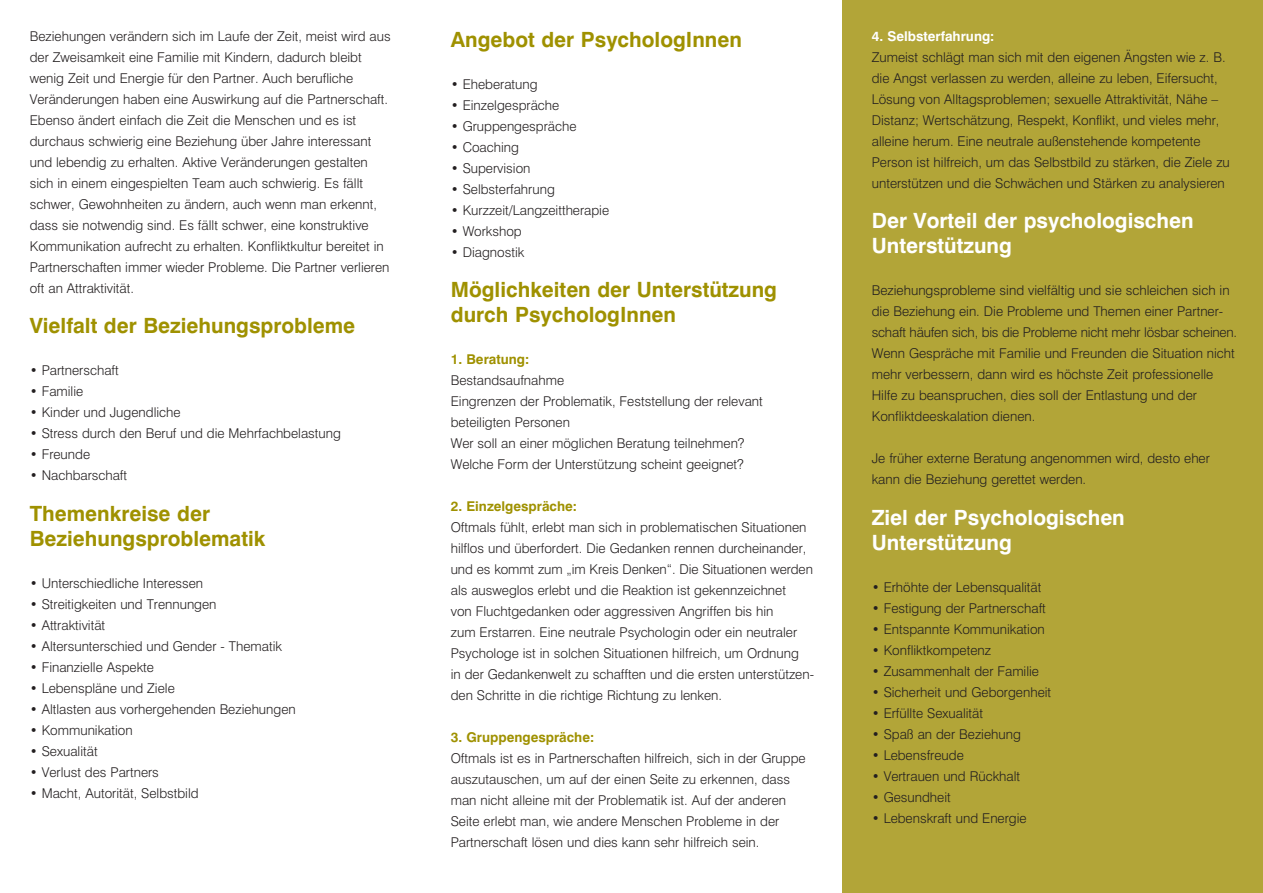
<style>
.page{position:relative;width:1263px;height:893px;background:#fff}
.page>*{position:absolute;margin:0;border:0;box-sizing:border-box;transform-origin:0 0}
.t1{font:700 21px/25.2px "Swiss 721 BT";color:#9f9100}
.t2{font:700 21px/25.2px "Swiss 721 BT";color:#fff}
.t3{font:300 13.5px/21px "Swiss 721 BT";color:#231f20}
.t4{font:700 13.5px "Swiss 721 BT";color:#9f9100}
.t5{font:700 13.5px "Swiss 721 BT";color:#fff}
</style>
<div class="page">
<div style="left:842px;top:0;width:421px;height:893px;background:#b2a538"></div>
<p class="t3" style="left:30px;top:27px;width:362px">Beziehungen verändern sich im Laufe der Zeit, meist wird aus der Zweisamkeit eine Familie mit Kindern, dadurch bleibt wenig Zeit und Energie für den Partner. Auch berufliche Veränderungen haben eine Auswirkung auf die Partnerschaft.<br>Ebenso ändert einfach die Zeit die Menschen und es ist durchaus schwierig eine Beziehung über Jahre interessant und lebendig zu erhalten. Aktive Veränderungen gestalten sich in einem eingespielten Team auch schwierig. Es fällt schwer, Gewohnheiten zu ändern, auch wenn man erkennt, dass sie notwendig sind. Es fällt schwer, eine konstruktive Kommunikation aufrecht zu erhalten. Konfliktkultur bereitet in Partnerschaften immer wieder Probleme. Die Partner verlieren oft an Attraktivität.</p>
<h1 class="t1" style="left:30px;top:315px;width:327px">Vielfalt der Beziehungsprobleme</h1>
<p class="t3" style="left:30px;top:361px;width:91px">• Partnerschaft</p>
<p class="t3" style="left:30px;top:382px;width:55px">• Familie</p>
<p class="t3" style="left:30px;top:403px;width:152px">• Kinder und Jugendliche</p>
<p class="t3" style="left:30px;top:424px;width:313px">• Stress durch den Beruf und die Mehrfachbelastung</p>
<p class="t3" style="left:30px;top:445px;width:62px">• Freunde</p>
<p class="t3" style="left:30px;top:466px;width:99px">• Nachbarschaft</p>
<h1 class="t1" style="left:30px;top:503px;width:237px">Themenkreise der<br>Beziehungsproblematik</h1>
<p class="t3" style="left:30px;top:574px;width:175px">• Unterschiedliche Interessen</p>
<p class="t3" style="left:30px;top:595px;width:188px">• Streitigkeiten und Trennungen</p>
<p class="t3" style="left:30px;top:616px;width:77px">• Attraktivität</p>
<p class="t3" style="left:30px;top:637px;width:254px">• Altersunterschied und Gender - Thematik</p>
<p class="t3" style="left:30px;top:658px;width:126px">• Finanzielle Aspekte</p>
<p class="t3" style="left:30px;top:679px;width:147px">• Lebenspläne und Ziele</p>
<p class="t3" style="left:30px;top:700px;width:267px">• Altlasten aus vorhergehenden Beziehungen</p>
<p class="t3" style="left:30px;top:721px;width:104px">• Kommunikation</p>
<p class="t3" style="left:30px;top:742px;width:69px">• Sexualität</p>
<p class="t3" style="left:30px;top:763px;width:131px">• Verlust des Partners</p>
<p class="t3" style="left:30px;top:784px;width:170px">• Macht, Autorität, Selbstbild</p>
<h1 class="t1" style="left:451px;top:29px;width:293px">Angebot der PsychologInnen</h1>
<p class="t3" style="left:451px;top:75px;width:88px">• Eheberatung</p>
<p class="t3" style="left:451px;top:96px;width:110px">• Einzelgespräche</p>
<p class="t3" style="left:451px;top:117px;width:127px">• Gruppengespräche</p>
<p class="t3" style="left:451px;top:138px;width:70px">• Coaching</p>
<p class="t3" style="left:451px;top:159px;width:81px">• Supervision</p>
<p class="t3" style="left:451px;top:180px;width:106px">• Selbsterfahrung</p>
<p class="t3" style="left:451px;top:201px;width:160px">• Kurzzeit/Langzeittherapie</p>
<p class="t3" style="left:451px;top:222px;width:73px">• Workshop</p>
<p class="t3" style="left:451px;top:243px;width:75px">• Diagnostik</p>
<h1 class="t1" style="left:451px;top:279px;width:328px">Möglichkeiten der Unterstützung durch PsychologInnen</h1>
<p class="t4" style="left:451px;top:355px;width:80px">1. Beratung:</p>
<p class="t3" style="left:451px;top:371px;width:314px">Bestandsaufnahme<br>Eingrenzen der Problematik, Feststellung der relevant beteiligten Personen<br>Wer soll an einer möglichen Beratung teilnehmen?<br>Welche Form der Unterstützung scheint geeignet?</p>
<p class="t4" style="left:451px;top:502px;width:128px">2. Einzelgespräche:</p>
<p class="t3" style="left:451px;top:518px;width:365px">Oftmals fühlt, erlebt man sich in problematischen Situationen hilflos und überfordert. Die Gedanken rennen durcheinander, und es kommt zum „im Kreis Denken“. Die Situationen werden als ausweglos erlebt und die Reaktion ist gekennzeichnet<br>von Fluchtgedanken oder aggressiven Angriffen bis hin<br>zum Erstarren. Eine neutrale Psychologin oder ein neutraler Psychologe ist in solchen Situationen hilfreich, um Ordnung<br>in der Gedankenwelt zu schafften und die ersten unterstützen&shy;den Schritte in die richtige Richtung zu lenken.</p>
<p class="t4" style="left:451px;top:733px;width:145px">3. Gruppengespräche:</p>
<p class="t3" style="left:451px;top:749px;width:356px">Oftmals ist es in Partnerschaften hilfreich, sich in der Gruppe auszutauschen, um auf der einen Seite zu erkennen, dass man nicht alleine mit der Problematik ist. Auf der anderen Seite erlebt man, wie andere Menschen Probleme in der Partnerschaft lösen und dies kann sehr hilfreich sein.</p>
<p class="t5" style="left:872px;top:31px;width:124px">4. Selbsterfahrung:</p>
<p class="t3" style="left:872px;top:48px;width:360px">Zumeist schlägt man sich mit den eigenen Ängsten wie z. B. die Angst verlassen zu werden, alleine zu leben, Eifersucht, Lösung von Alltagsproblemen; sexuelle Attraktivität, Nähe – Distanz; Wertschätzung, Respekt, Konflikt, und vieles mehr, alleine herum. Eine neutrale außenstehende kompetente Person ist hilfreich, um das Selbstbild zu stärken, die Ziele zu unterstützen und die Schwächen und Stärken zu analysieren</p>
<h1 class="t2" style="left:872px;top:210px;width:323px">Der Vorteil der psychologischen<br>Unterstützung</h1>
<p class="t3" style="left:872px;top:281px;width:367px">Beziehungsprobleme sind vielfältig und sie schleichen sich in die Beziehung ein. Die Probleme und Themen einer Partner&shy;schaft häufen sich, bis die Probleme nicht mehr lösbar scheinen.<br>Wenn Gespräche mit Familie und Freunden die Situation nicht mehr verbessern, dann wird es höchste Zeit professionelle Hilfe zu beanspruchen, dies soll der Entlastung und der Konfliktdeeskalation dienen.</p>
<p class="t3" style="left:872px;top:449px;width:340px">Je früher externe Beratung angenommen wird, desto eher kann die Beziehung gerettet werden.</p>
<h1 class="t2" style="left:872px;top:507px;width:255px">Ziel der Psychologischen<br>Unterstützung</h1>
<p class="t3" style="left:872px;top:578px;width:171px">• Erhöhte der Lebensqualität</p>
<p class="t3" style="left:872px;top:599px;width:176px">• Festigung der Partnerschaft</p>
<p class="t3" style="left:872px;top:620px;width:175px">• Entspannte Kommunikation</p>
<p class="t3" style="left:872px;top:641px;width:121px">• Konfliktkompetenz</p>
<p class="t3" style="left:872px;top:662px;width:169px">• Zusammenhalt der Familie</p>
<p class="t3" style="left:872px;top:683px;width:181px">• Sicherheit und Geborgenheit</p>
<p class="t3" style="left:872px;top:704px;width:113px">• Erfüllte Sexualität</p>
<p class="t3" style="left:872px;top:725px;width:151px">• Spaß an der Beziehung</p>
<p class="t3" style="left:872px;top:746px;width:94px">• Lebensfreude</p>
<p class="t3" style="left:872px;top:767px;width:150px">• Vertrauen und Rückhalt</p>
<p class="t3" style="left:872px;top:788px;width:81px">• Gesundheit</p>
<p class="t3" style="left:872px;top:809px;width:156px">• Lebenskraft und Energie</p>
</div>
